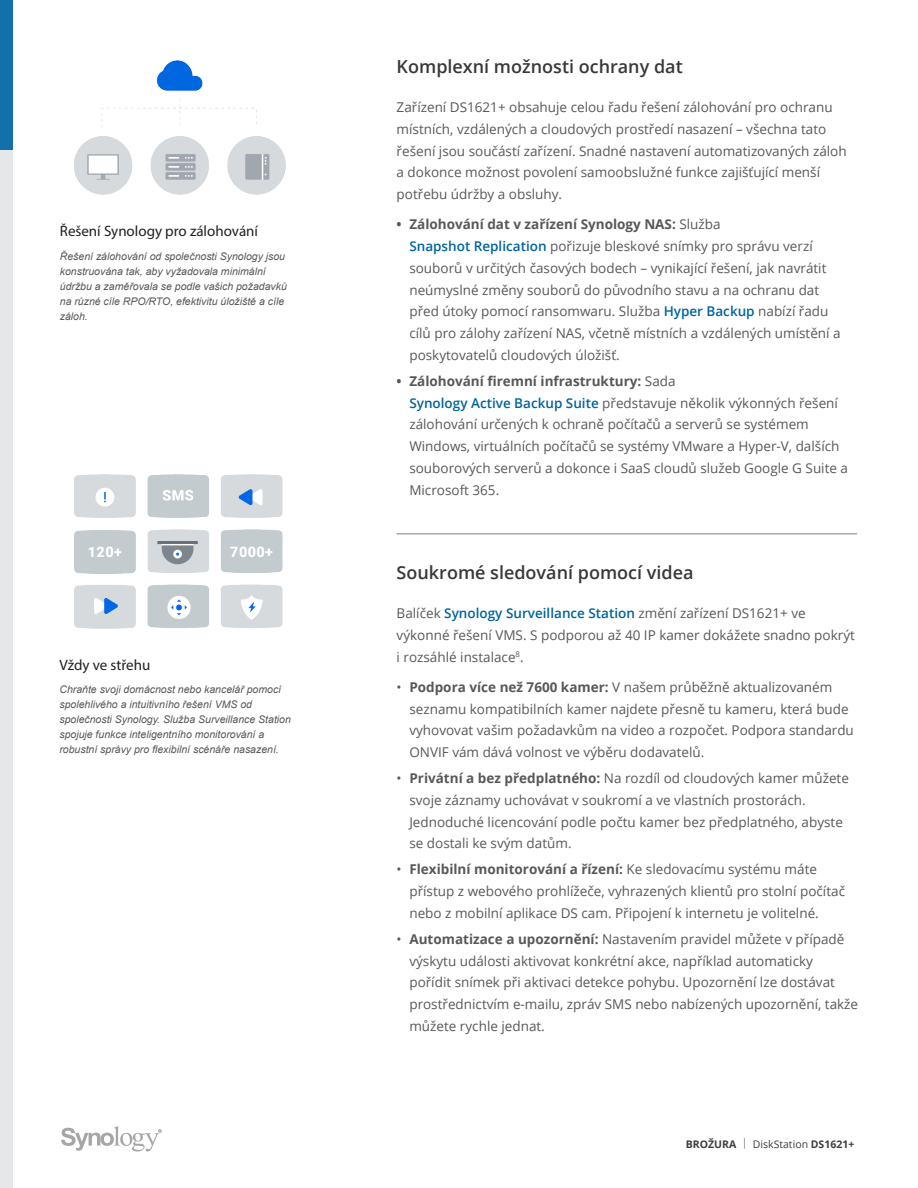
<style>
.page{position:relative;width:918px;height:1188px;background:#fff}
.page>*{position:absolute;margin:0;border:0;box-sizing:border-box;transform-origin:0 0}
.Chapter_Title{font:600 18px "Open Sans";color:#383839}
.Graphic_Title{font:15px "Myriad Pro";color:#231f20}
.Body_Content{font:13.5px/21.8px "Open Sans";color:#57585a}
.Graphic_Text{font:italic 10.5px/15px "Arial";color:#57585a}
.t1{font:700 10.5px "Open Sans";color:#3e3e3f}
.s1{font-weight:700}
.s2{font-weight:600;color:#00639e}
.s3{font-weight:300}
.s4{font-weight:400}
</style>
<div class="page">
<div style="left:0;top:0;width:13px;height:150px;background:#1470aa"></div>
<svg style="left:61px;top:1126px;width:101px;height:26px"></svg>
<hr style="left:397px;top:534px;width:460px;height:1px;background:#808285">
<div style="left:0;top:150px;width:13px;height:1038px;background:#e6e7e9"></div>
<img style="left:74px;top:60px;width:212px;height:135px">
<img style="left:74px;top:474px;width:209px;height:155px">
<p class="Graphic_Title" style="left:60px;top:222px;width:200px">Řešení Synology pro zálohování</p>
<p class="Graphic_Text" style="left:60px;top:248px;width:229px">Řešení zálohování od společnosti Synology jsou konstruována tak, aby vyžadovala minimální údržbu a zaměřovala se podle vašich požadavků na různé cíle RPO/RTO, efektivitu úložiště a cíle záloh.</p>
<p class="Graphic_Title" style="left:59px;top:655px;width:92px">Vždy ve střehu</p>
<p class="Graphic_Text" style="left:59px;top:682px;width:233px">Chraňte svoji domácnost nebo kancelář pomocí spolehlivého a intuitivního řešení VMS od společnosti Synology. Služba Surveillance Station spojuje funkce inteligentního monitorování a robustní správy pro flexibilní scénáře nasazení.</p>
<p class="Chapter_Title" style="left:397px;top:54px;width:288px">Komplexní možnosti ochrany dat</p>
<p class="Body_Content" style="left:397px;top:96px;width:452px">Zařízení DS1621+ obsahuje celou řadu řešení zálohování pro ochranu místních, vzdálených a cloudových prostředí nasazení – všechna tato řešení jsou součástí zařízení. Snadné nastavení automatizovaných záloh a dokonce možnost povolení samoobslužné funkce zajišťující menší potřebu údržby a obsluhy.</p>
<p class="Body_Content" style="left:409px;top:213px;width:433px;text-indent:-13px"><span class="s1">• Zálohování dat v zařízení Synology NAS:</span> Služba<br><span class="s2">Snapshot Replication</span> pořizuje bleskové snímky pro správu verzí souborů v určitých časových bodech – vynikající řešení, jak navrátit neúmyslné změny souborů do původního stavu a na ochranu dat před útoky pomocí ransomwaru. Služba <span class="s2">Hyper Backup</span> nabízí řadu cílů pro zálohy zařízení NAS, včetně místních a vzdálených umístění a poskytovatelů cloudových úložišť.</p>
<p class="Body_Content" style="left:409px;top:370px;width:440px;text-indent:-13px"><span class="s1">• Zálohování firemní infrastruktury:</span> Sada<br><span class="s2">Synology Active Backup Suite</span> představuje několik výkonných řešení zálohování určených k ochraně počítačů a serverů se systémem Windows, virtuálních počítačů se systémy VMware a Hyper-V, dalších souborových serverů a dokonce i SaaS cloudů služeb Google G Suite a Microsoft 365.</p>
<p class="Chapter_Title" style="left:397px;top:560px;width:298px">Soukromé sledování pomocí videa</p>
<p class="Body_Content" style="left:397px;top:602px;width:460px">Balíček <span class="s2">Synology Surveillance Station</span> změní zařízení DS1621+ ve výkonné řešení VMS. S podporou až 40 IP kamer dokážete snadno pokrýt i rozsáhlé instalace<sup>8</sup>.</p>
<p class="Body_Content" style="left:409px;top:676px;width:446px;text-indent:-13px">• <span class="s1">Podpora více než 7600 kamer:</span> V našem průběžně aktualizovaném seznamu kompatibilních kamer najdete přesně tu kameru, která bude vyhovovat vašim požadavkům na video a rozpočet. Podpora standardu ONVIF vám dává volnost ve výběru dodavatelů.</p>
<p class="Body_Content" style="left:409px;top:767px;width:441px;text-indent:-13px">• <span class="s1">Privátní a bez předplatného:</span> Na rozdíl od cloudových kamer můžete svoje záznamy uchovávat v soukromí a ve vlastních prostorách.<br>Jednoduché licencování podle počtu kamer bez předplatného, abyste se dostali ke svým datům.</p>
<p class="Body_Content" style="left:409px;top:858px;width:437px;text-indent:-13px">• <span class="s1">Flexibilní monitorování a řízení:</span> Ke sledovacímu systému máte přístup z webového prohlížeče, vyhrazených klientů pro stolní počítač nebo z mobilní aplikace DS cam. Připojení k internetu je volitelné.</p>
<p class="Body_Content" style="left:409px;top:928px;width:450px;text-indent:-13px">• <span class="s1">Automatizace a upozornění:</span> Nastavením pravidel můžete v případě výskytu události aktivovat konkrétní akce, například automaticky pořídit snímek při aktivaci detekce pohybu. Upozornění lze dostávat prostřednictvím e-mailu, zpráv SMS nebo nabízených upozornění, takže můžete rychle jednat.</p>
<p class="t1" style="left:686px;top:1136px;width:170px">BROŽURA <span class="s3">|</span> <span class="s4">DiskStation</span> DS1621+</p>
</div>
